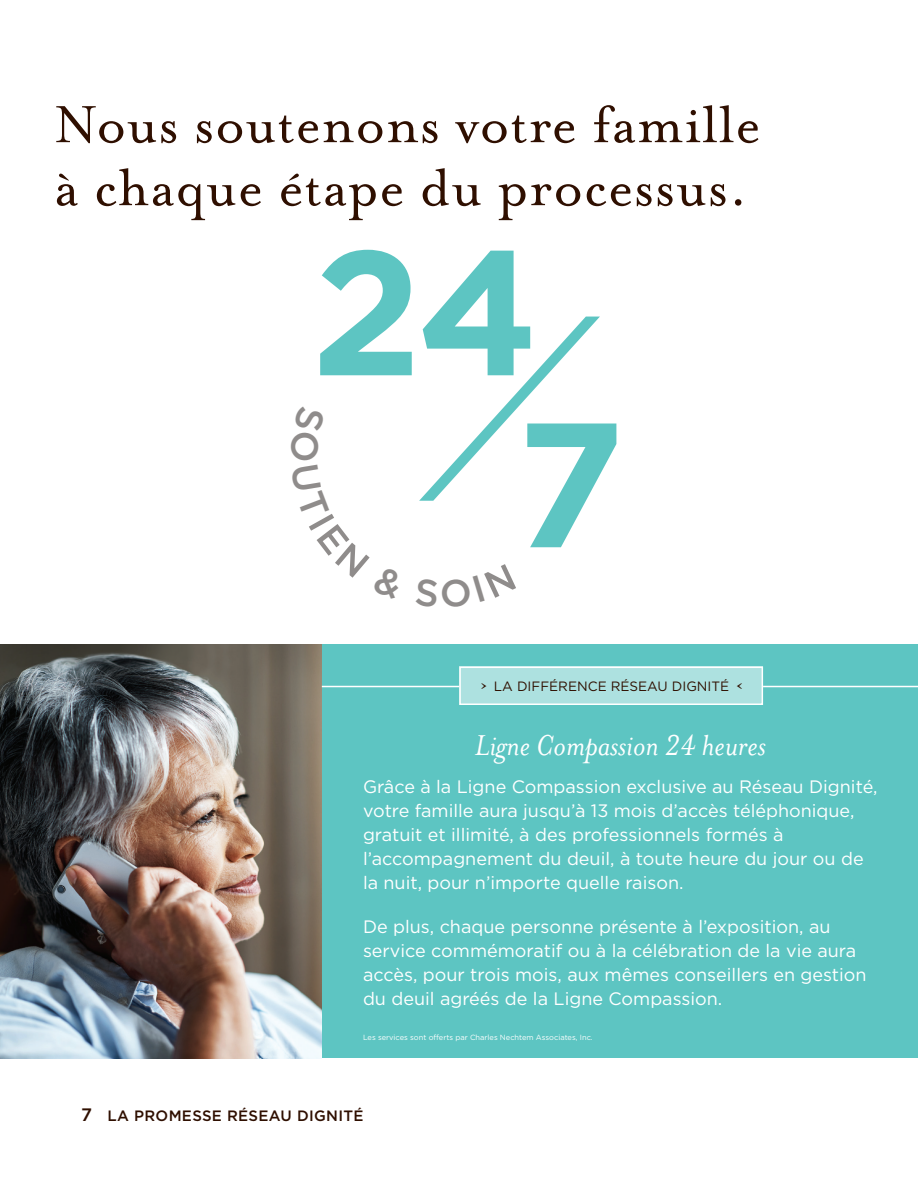
<style>
.page{position:relative;width:918px;height:1188px;background:#fff}
.page>*{position:absolute;margin:0;border:0;box-sizing:border-box;transform-origin:0 0}
.t1{font:italic 198.9px "Gotham";color:#5dc5c2}
.t2{font:700 176.85px "Gotham";color:#5dc5c2}
.t3{font:60px/63px "Mrs Eaves OT";letter-spacing:.01em;color:#2f0f00}
.t4{font:italic 33px "Mrs Eaves OT";color:#fff}
.t5{font:18px/24px "Gotham";color:#fff}
.t6{font:500 15px "Gotham";letter-spacing:.02em;color:#2f0f00}
.t7{font:13.5px "Gotham";color:#2f0f00}
.t8{font:7.5px "Gotham";color:#fff}
.s1{font-family:"Mrs Eaves OT";font-weight:700}
.s2{font-size:18px}
</style>
<div class="page">
<div style="left:322px;top:645px;width:596px;height:413px;background:#5dc5c2"></div>
<img style="left:0;top:645px;width:322px;height:413px">
<div style="left:459px;top:667px;width:304px;height:38px;background:#ade1e0"></div>
<div style="left:459px;top:667px;width:304px;height:38px;border:2px solid #fff"></div>
<hr style="left:322px;top:686px;width:137px;height:1px;background:#fff">
<hr style="left:763px;top:686px;width:155px;height:1px;background:#fff">
<p class="t3" style="left:54px;top:94px;width:708px">Nous soutenons votre famille à chaque étape du processus.</p>
<p class="t2" style="left:312px;top:195px;width:229px">24</p>
<p class="t1" style="left:434px;top:278px;width:202px">/</p>
<p class="t2" style="left:515px;top:367px;width:111px">7</p>
<p class="t7" style="left:481px;top:678px;width:263px"><span class="s1">&gt;</span> LA DIFFÉRENCE RÉSEAU DIGNITÉ <span class="s1">&lt;</span></p>
<p class="t4" style="left:475px;top:727px;width:292px">Ligne Compassion 24 heures</p>
<p class="t5" style="left:363px;top:774px;width:516px">Grâce à la Ligne Compassion exclusive au Réseau Dignité, votre famille aura jusqu’à 13 mois d’accès téléphonique, gratuit et illimité, à des professionnels formés à l’accompagnement du deuil, à toute heure du jour ou de la nuit, pour n’importe quelle raison.</p>
<p class="t5" style="left:363px;top:914px;width:505px">De plus, chaque personne présente à l’exposition, au service commémoratif ou à la célébration de la vie aura accès, pour trois mois, aux mêmes conseillers en gestion du deuil agréés de la Ligne Compassion.</p>
<p class="t8" style="left:363px;top:1032px;width:231px">Les services sont offerts par Charles Nechtem Associates, Inc.</p>
<p class="t6" style="left:81px;top:1105px;width:284px"><span class="s2">7</span> LA PROMESSE RÉSEAU DIGNITÉ</p>
</div>
